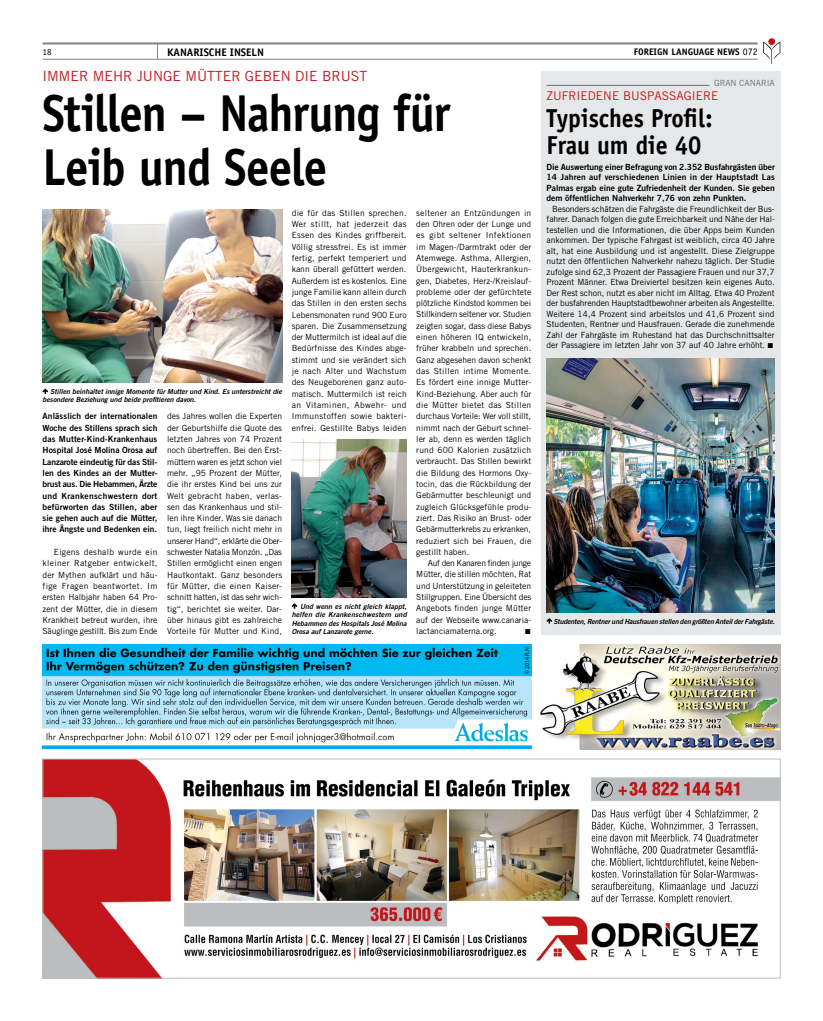
<style>
.page{position:relative;width:823px;height:1021px;background:#fff}
.page>*{position:absolute;margin:0;border:0;box-sizing:border-box;transform-origin:0 0}
.t1{font:700 52px/54px "Officina Sans Std";letter-spacing:-.025em;color:#000;scale:.9 1}
.t2{font:700 26px/27px "Officina Sans Std";color:#000;scale:.92 1}
.t3{font:14px "Trade Gothic LT Std";color:#c4161c}
.t4{font:12px "Trade Gothic LT Std";color:#c4161c}
.t5{font:700 11px "Officina Sans Std";color:#000}
.t6{font:700 9.5px "Officina Sans Std";color:#000}
.t7{font:9px "Officina Sans Std";color:#000}
.t8{font:8.5px/11.3px "Trade Gothic LT Std";letter-spacing:.005em;color:#000;text-align:justify}
.t9{font:8.5px/11.3px "Trade Gothic LT Std Bd 2";color:#000;text-align:justify}
.t10{font:8.5px "Trade Gothic LT Std";color:#6d6e71}
.t11{font:7px/8.4px "Trade Gothic LT Std Bd 2 Obl";color:#000}
.t12{font:7px "Trade Gothic LT Std Bd 2 Obl";letter-spacing:-.02em;color:#000}
.t13{font:7px "Zapf Dingbats Std";color:#000}
.t14{font:6px "Myriad Pro";color:#000;scale:.95 1}
.s1{font-weight:400;font-size:10px}
</style>
<div class="page">
<svg style="left:157px;top:44px;width:1px;height:15px"></svg>
<hr style="left:43px;top:59px;width:714px;height:1px;background:#808285">
<hr style="left:43px;top:42px;width:714px;height:2px;background:#808285">
<svg style="left:763px;top:42px;width:17px;height:22px"></svg>
<svg style="left:767px;top:38px;width:7px;height:7px"></svg>
<div style="left:540px;top:71px;width:240px;height:563px;background:#e6e7e8"></div>
<hr style="left:546px;top:85px;width:163px;height:1px;background:#6d6e71">
<img style="left:43px;top:644px;width:488px;height:105px">
<img style="left:45px;top:760px;width:733px;height:216px">
<div style="left:43px;top:758px;width:737px;height:220px;border:1px solid #bcbec0"></div>
<img style="left:540px;top:644px;width:240px;height:105px">
<img style="left:43px;top:210px;width:239px;height:173px">
<img style="left:291px;top:439px;width:115px;height:159px">
<svg style="left:43px;top:388px;width:5px;height:6px"></svg>
<svg style="left:291px;top:603px;width:6px;height:5px"></svg>
<img style="left:546px;top:358px;width:228px;height:254px">
<svg style="left:546px;top:618px;width:5px;height:5px"></svg>
<p class="t7" style="left:43px;top:47px;width:10px">18</p>
<p class="t5" style="left:167px;top:45px;width:7px">kanarische</p>
<p class="t5" style="left:230px;top:45px;width:7px">inseln</p>
<p class="t6" style="left:633px;top:46px;width:125px">FOREIGN LANGUAGE NEWS <span class="s1">072</span></p>
<p class="t10" style="left:713px;top:77px;width:62px">Gran Canaria</p>
<h3 class="t4" style="left:546px;top:88px;width:173px">Zufriedene Buspassag iere</h3>
<h2 class="t2" style="left:546px;top:104px;width:182px">Typisches Profil:<br>Frau um die 40</h2>
<p class="t9" style="left:546px;top:161px;width:230px;line-height:10.5px">Die Auswertung einer Befragung von 2.352 Busfahrgästen über 14 Jahren auf verschiedenen Linien in der Hauptstadt Las Palmas ergab eine gute Zufriedenheit der Kunden. Sie geben dem öffentlichen Nahverkehr 7,76 von zehn Punkten.</p>
<p class="t8" style="left:546px;top:203px;width:230px;line-height:10.5px;text-indent:6px">Besonders schätzen die Fahrgäste die Freundlichkeit der B us&shy;fahrer. Danach folgen die gute Erreichbarkeit und Nähe der Hal&shy;testellen und die I nformationen, die über Apps beim Kunden ankommen. Der typische Fahrgast ist weiblich, circa 40 Jahre alt, hat eine Ausbildung und ist angestellt. Diese Zielgruppe nutzt den öffentlichen Nahverkehr nahezu täglich. Der Studie zufolge sind 62,3 Prozent der Passagiere Frauen und nur 37,7<br>Prozent Männer. Etwa Dreiviertel besitzen kein eigenes Auto.<br>Der Rest schon, nutzt es aber nicht im Alltag. Etwa 40 Prozent der busfahrenden H auptstadtbewohner arbeiten als Angestellte.<br>Weitere 14,4 Prozent sind arbeitslos und 41,6 Prozent sind Studenten, Rentner und Hausfrauen. Gerade die zunehmende Zahl der Fahrgäste im R uhestand hat das Durchschnittsalter der Passagiere im letzten Jahr von 37 auf 40 Jahre erhöht. ■</p>
<h3 class="t3" style="left:43px;top:68px;width:10px">Imm</h3>
<h3 class="t3" style="left:71px;top:68px;width:298px">er m ehr j unge Mütter geben die Brust</h3>
<h1 class="t1" style="left:43px;top:86px;width:454px">Stillen – Nahrung für<br>Leib und Seele</h1>
<p class="t8" style="left:291px;top:207px;width:116px">die für das Stillen sprechen.<br>Wer stillt, hat jederzeit das Essen des Kindes griffbereit.<br>Völlig stressfrei. Es ist immer fertig, perfekt temperiert und kann überall gefüttert werden.<br>Außerdem ist es kostenlos. E ine junge Familie kann allein durch das Stillen in den ersten sechs Lebensmonaten rund 900 Euro sparen. Die Zusammensetzung der Muttermilch ist ideal auf die Bedürfnisse des Kindes abge&shy;stimmt und sie verändert sich je nach Alter und Wachstum des N eugeborenen ganz auto&shy;matisch. Muttermilch ist reich an Vitaminen, Abwehr- und I mmunstoffen sowie bakteri&shy;enfrei. Gestillte Babys leiden</p>
<p class="t8" style="left:416px;top:207px;width:116px">seltener an Entzündungen in den Ohren oder der Lunge und es gibt seltener I nfektionen im Magen-/Darmtrakt oder der Atemwege. Asthma, Allergien, Übergewicht, H auterkrankun&shy;gen, Diabetes, H erz-/Kreislauf&shy;probleme oder der gefürchtete plötzliche Kindstod kommen bei Stillkindern seltener vor. Studien zeigten sogar, dass diese B abys einen höheren I Q entwickeln, früher krabbeln und sprechen.<br>Ganz abgesehen davon schenkt das Stillen intime Momente.<br>Es fördert eine innige Mutter-Kind-Beziehung. Aber auch für die Mütter bietet das Stillen durchaus Vorteile: Wer voll stillt, nimmt nach der Geburt schnel&shy;ler ab, denn es werden täglich rund 600 Kalorien zusätzlich verbraucht. Das Stillen bewirkt die B ildung des Hormons Oxy&shy;tocin, das die R ückbildung der Gebärmutter beschleunigt und zugleich Glücksgefühle produ&shy;ziert. Das R isiko an Brust- oder Gebärmutterkrebs zu erkranken, reduziert sich bei Frauen, die gestillt haben.</p>
<p class="t8" style="left:416px;top:557px;width:116px;text-indent:11px">Auf den Kanaren finden junge Mütter, die stillen möchten, Rat und U nterstützung in geleiteten Stillgruppen. Eine Übersicht des Angebots finden junge Mütter auf der Webseite www.canaria&shy;lactanciamaterna.org.</p>
<p class="t11" style="left:43px;top:387px;width:241px;text-indent:8px">Stillen beinhaltet innige Momente für Mutter und Kind. Es unterstreicht die besondere Beziehung und beide profitieren davon.</p>
<p class="t8" style="left:167px;top:410px;width:116px">des Jahres wollen die Experten der Geburtshilfe die Quote des letzten Jahres von 74 Prozent noch übertreffen. Bei den Erst&shy;müttern waren es jetzt schon viel mehr. „95 Prozent der Mütter, die ihr erstes Kind bei uns zur Welt gebracht haben, verlas&shy;sen das Krankenhaus und stil&shy;len ihre Kinder. Was sie danach tun, liegt freilich nicht mehr in unserer H and“, erklärte die Ober&shy;schwester N atalia Monzón. „Das Stillen ermöglicht einen engen H autkontakt. Ganz besonders für Mütter, die einen Kaiser&shy;schnitt hatten, ist das sehr wich&shy;tig“, berichtet sie weiter. Dar&shy;über hinaus gibt es zahlreiche Vorteile für Mutter und Kind,</p>
<p class="t9" style="left:43px;top:410px;width:116px">Anlässlich der internationalen Woche des Stillens sprach sich das Mutter-Kind-Krankenhaus Hospital José Molina Orosa auf Lanzarote eindeutig für das Stil&shy;len des Kindes an der Mutter&shy;brust aus. Die Hebammen, Ärzte und Krankenschwestern dort befürworten das Stillen, aber sie gehen auch auf die Mütter, ihre Ängste und Bedenken ein.</p>
<p class="t8" style="left:43px;top:546px;width:116px;text-indent:11px">Eigens deshalb wurde ein kleiner Ratgeber entwickelt, der Mythen aufklärt und häu&shy;fige Fragen beantwortet. I m ersten H albjahr haben 64 Pro&shy;zent der Mütter, die in diesem Krankheit betreut wurden, ihre Säuglinge gestillt. B is zum Ende</p>
<p class="t11" style="left:291px;top:602px;width:116px;text-align:justify;text-indent:8px">Und wenn es nicht gleich klappt, helfen die Krankenschwestern und Hebammen des Hospitals José Molina Orosa auf Lanzarote gerne.</p>
<p class="t12" style="left:553px;top:616px;width:223px">Studenten, Rentner und Hausfrauen stellen den größten Anteil der Fahrgäste.</p>
<p class="t13" style="left:525px;top:628px;width:7px">■</p>
<p class="t14" style="left:523px;top:674px;width:30px;rotate:-90deg">© 2014 FLN</p>
</div>
